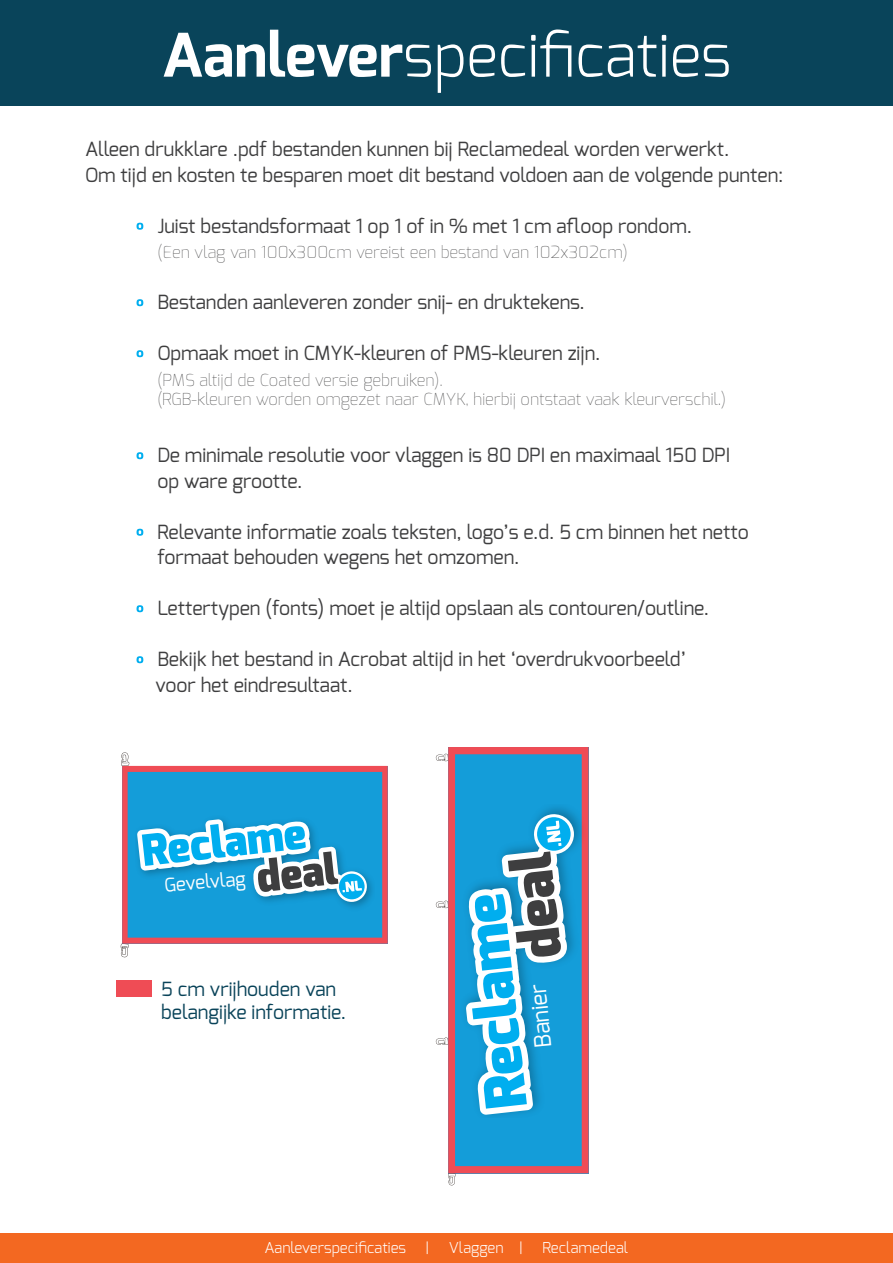
<style>
.page{position:relative;width:893px;height:1263px;background:#fff}
.page>*{position:absolute;margin:0;border:0;box-sizing:border-box;transform-origin:0 0}
.t1{font:300 60px "Exo";color:#fff}
.t2{font:22.8px "Exo";color:#fff}
.t3{font:19.5px/25.5px "Exo";color:#3e3e3f}
.t4{font:19.5px/23.4px "Exo";color:#094359}
.t5{font:18.75px "Exo";color:#fff}
.t6{font:100 16.5px/19.8px "Exo";color:#3e3e3f}
.t7{font:300 15px "Exo";color:#fff}
.s1{font-weight:700}
</style>
<div class="page">
<svg style="left:137px;top:223px;width:6px;height:7px"></svg>
<svg style="left:137px;top:299px;width:6px;height:7px"></svg>
<svg style="left:137px;top:350px;width:6px;height:7px"></svg>
<svg style="left:137px;top:452px;width:6px;height:7px"></svg>
<svg style="left:137px;top:529px;width:6px;height:7px"></svg>
<svg style="left:137px;top:605px;width:6px;height:7px"></svg>
<svg style="left:137px;top:656px;width:6px;height:7px"></svg>
<svg style="left:436px;top:754px;width:12px;height:7px"></svg>
<svg style="left:436px;top:901px;width:12px;height:7px"></svg>
<svg style="left:436px;top:1037px;width:12px;height:8px"></svg>
<svg style="left:448px;top:1173px;width:8px;height:12px"></svg>
<svg style="left:448px;top:747px;width:141px;height:426px;background:#4b88b7"></svg>
<img style="left:456px;top:804px;width:133px;height:313px">
<svg style="left:466px;top:813px;width:108px;height:302px"></svg>
<svg style="left:121px;top:944px;width:8px;height:13px"></svg>
<svg style="left:122px;top:766px;width:266px;height:178px;background:#448bbb"></svg>
<div style="left:135px;top:811px;width:240px;height:103px;background:#149dd9"></div>
<svg style="left:137px;top:819px;width:230px;height:83px"></svg>
<svg style="left:121px;top:752px;width:8px;height:16px"></svg>
<div style="left:116px;top:980px;width:36px;height:17px;background:#ef4c55"></div>
<div style="left:0;top:1233px;width:893px;height:30px;background:#f36821"></div>
<div style="left:0;top:0;width:893px;height:106px;background:#09445a"></div>
<h1 class="t1" style="left:162px;top:17px;width:571px"><span class="s1">Aanlever</span>specificaties</h1>
<p class="t3" style="left:85px;top:136px;width:700px">Alleen drukklare .pdf bestanden kunnen bij Reclamedeal worden verwerkt.<br>Om tijd en kosten te besparen moet dit bestand voldoen aan de volgende punten:</p>
<p class="t3" style="left:157px;top:213px;width:536px">Juist bestandsformaat 1 op 1 of in % met 1 cm afloop rondom.</p>
<p class="t6" style="left:157px;top:242px;width:472px">(Een vlag van 100x300cm vereist een bestand van 102x302cm)</p>
<p class="t3" style="left:157px;top:289px;width:429px">Bestanden aanleveren zonder snij- en druktekens.</p>
<p class="t3" style="left:157px;top:340px;width:445px">Opmaak moet in CMYK-kleuren of PMS-kleuren zijn.</p>
<p class="t6" style="left:157px;top:370px;width:570px">(PMS altijd de Coated versie gebruiken).<br>(RGB-kleuren worden omgezet naar CMYK, hierbij ontstaat vaak kleurverschil.)</p>
<p class="t3" style="left:157px;top:442px;width:574px">De minimale resolutie voor vlaggen is 80 DPI en maximaal 150 DPI op ware grootte.</p>
<p class="t3" style="left:157px;top:519px;width:593px">Relevante informatie zoals teksten, logo’s e.d. 5 cm binnen het netto formaat behouden wegens het omzomen.</p>
<p class="t3" style="left:157px;top:595px;width:553px">Lettertypen (fonts) moet je altijd opslaan als contouren/outline.</p>
<p class="t3" style="left:156px;top:646px;width:532px">Bekijk het bestand in Acrobat altijd in het ‘overdrukvoorbeeld’ voor het eindresultaat.</p>
<p class="t5" style="left:163px;top:873px;width:83px;rotate:-5deg">Gevelvlag</p>
<p class="t4" style="left:161px;top:977px;width:187px">5 cm vrijhouden van belangijke informatie.</p>
<p class="t2" style="left:529px;top:1049px;width:65px;rotate:-95deg">Banier</p>
<p class="t7" style="left:265px;top:1238px;width:143px">Aanleverspecificaties</p>
<p class="t7" style="left:426px;top:1238px;width:5px">|</p>
<p class="t7" style="left:449px;top:1238px;width:76px">Vlaggen |</p>
<p class="t7" style="left:542px;top:1238px;width:87px">Reclamedeal</p>
</div>
